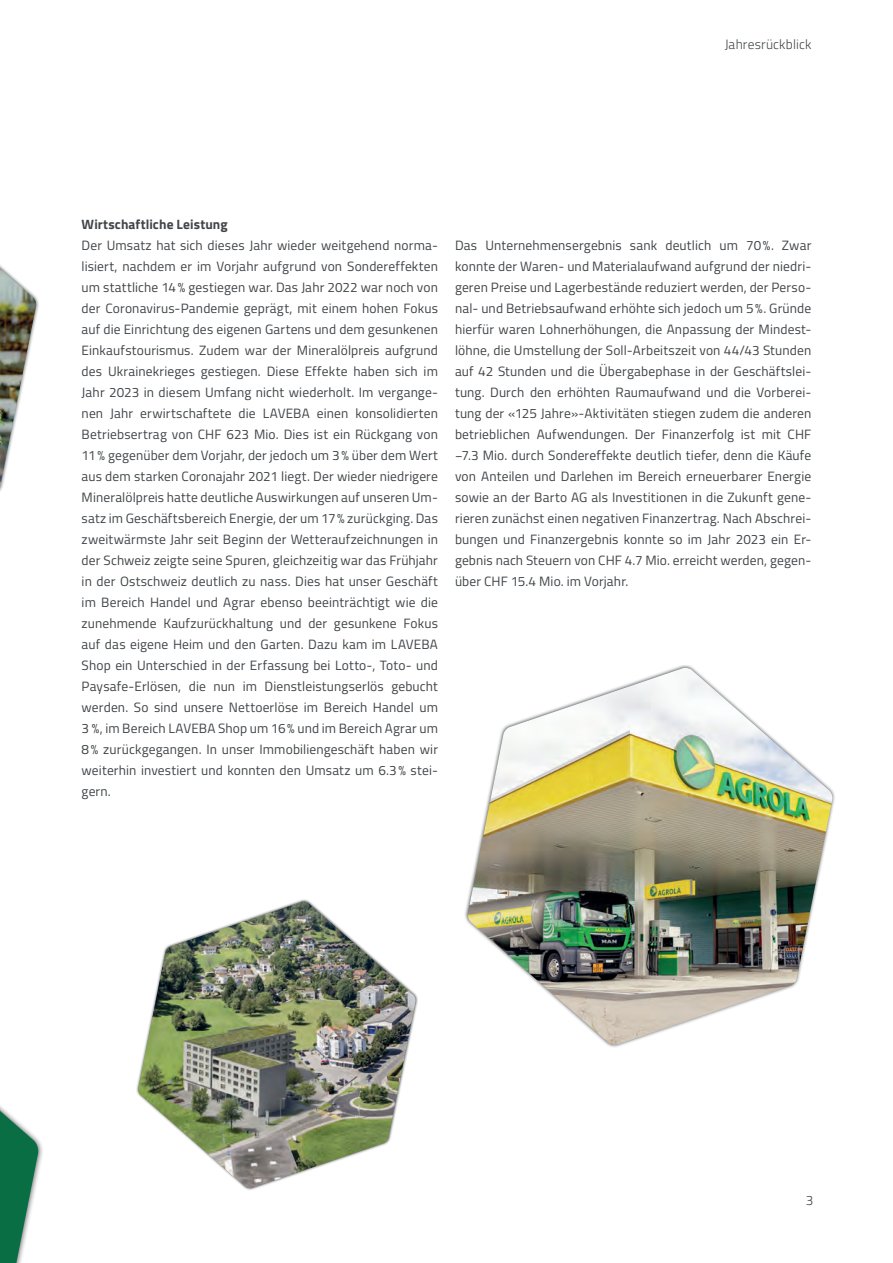
<style>
.page{position:relative;width:893px;height:1263px;background:#fff}
.page>*{position:absolute;margin:0;border:0;box-sizing:border-box;transform-origin:0 0}
.Fliesstext{font:13.5px/21px "Titillium";letter-spacing:.01em;color:#414548;text-align:justify}
.Zwischentitel{font:700 13.5px "Titillium";letter-spacing:.01em;color:#414548}
.Kopf_Fuss_-_rechts{font:300 13.5px "Titillium";letter-spacing:.01em;color:#414548}
</style>
<div class="page">
<svg style="left:0;top:1106px;width:39px;height:157px"></svg>
<img style="left:467px;top:668px;width:366px;height:377px">
<img style="left:0;top:268px;width:36px;height:219px">
<img style="left:138px;top:901px;width:278px;height:287px">
<p class="Kopf_Fuss_-_rechts" style="left:725px;top:35px;width:88px">Jahresrückblick</p>
<p class="Zwischentitel" style="left:82px;top:214px;width:147px">Wirtschaftliche Leistung</p>
<p class="Fliesstext" style="left:82px;top:234px;width:358px">Der Umsatz hat sich dieses Jahr wieder weitgehend norma&shy;lisiert, nachdem er im Vorjahr aufgrund von Sondereffekten um stattliche 14% gestiegen war. Das Jahr 2022 war noch von der Coronavirus-Pandemie geprägt, mit einem hohen Fokus auf die Einrichtung des eigenen Gartens und dem gesunkenen Einkaufstourismus. Zudem war der Mineralölpreis aufgrund des Ukrainekrieges gestiegen. Diese Effekte haben sich im Jahr 2023 in diesem Umfang nicht wiederholt. Im vergange&shy;nen Jahr erwirtschaftete die LAVEBA einen konsolidierten Betriebsertrag von CHF 623 Mio. Dies ist ein Rückgang von 11% gegenüber dem Vorjahr, der jedoch um 3% über dem Wert aus dem starken Coronajahr 2021 liegt. Der wieder niedrigere Mineralölpreis hatte deutliche Auswirkungen auf unseren Um&shy;satz im Geschäftsbereich Energie, der um 17% zurückging. Das zweitwärmste Jahr seit Beginn der Wetteraufzeichnungen in der Schweiz zeigte seine Spuren, gleichzeitig war das Frühjahr in der Ostschweiz deutlich zu nass. Dies hat unser Geschäft im Bereich Handel und Agrar ebenso beeinträchtigt wie die zunehmende Kaufzurückhaltung und der gesunkene Fokus auf das eigene Heim und den Garten. Dazu kam im LAVEBA Shop ein Unterschied in der Erfassung bei Lotto-, Toto- und Paysafe-Erlösen, die nun im Dienstleistungserlös gebucht werden. So sind unsere Nettoerlöse im Bereich Handel um 3 %, im Bereich LAVEBA Shop um 16% und im Bereich Agrar um 8% zurückgegangen. In unser Immobiliengeschäft haben wir weiterhin investiert und konnten den Umsatz um 6.3% stei&shy;gern.</p>
<p class="Fliesstext" style="left:455px;top:234px;width:358px">Das Unternehmensergebnis sank deutlich um 70%. Zwar konnte der Waren- und Materialaufwand aufgrund der niedri&shy;geren Preise und Lagerbestände reduziert werden, der Perso&shy;nal- und Betriebsaufwand erhöhte sich jedoch um 5%. Gründe hierfür waren Lohnerhöhungen, die Anpassung der Mindest&shy;löhne, die Umstellung der Soll-Arbeitszeit von 44/43 Stunden auf 42 Stunden und die Übergabephase in der Geschäftslei&shy;tung. Durch den erhöhten Raumaufwand und die Vorberei&shy;tung der «125 Jahre»-Aktivitäten stiegen zudem die anderen betrieblichen Aufwendungen. Der Finanzerfolg ist mit CHF −7.3 Mio. durch Sondereffekte deutlich tiefer, denn die Käufe von Anteilen und Darlehen im Bereich erneuerbarer Energie sowie an der Barto AG als Investitionen in die Zukunft gene&shy;rieren zunächst einen negativen Finanzertrag. Nach Abschrei&shy;bungen und Finanzergebnis konnte so im Jahr 2023 ein Er&shy;gebnis nach Steuern von CHF 4.7 Mio. erreicht werden, gegen&shy;über CHF 15.4 Mio. im Vorjahr.</p>
<p class="Kopf_Fuss_-_rechts" style="left:806px;top:1190px;width:9px">3</p>
</div>
